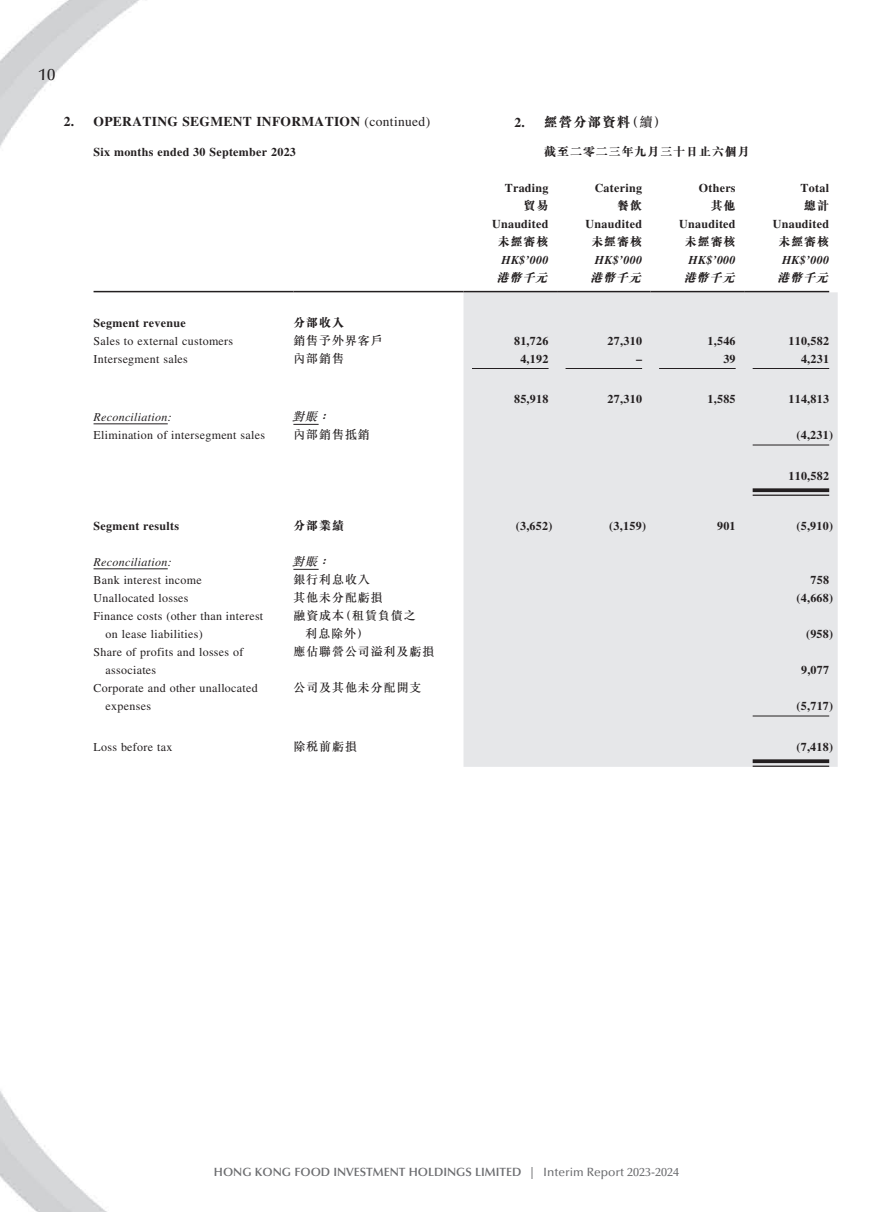
<style>
.page{position:relative;width:893px;height:1212px;background:#fff}
.page>*{position:absolute;margin:0;border:0;box-sizing:border-box;transform-origin:0 0}
.t1{font:500 16.5px "Optima LT Std";color:#231f20}
.t2{font:700 13.5px "Times LT Std";letter-spacing:.025em;color:#231f20}
.t3{font:800 13.5px "M Sung HK";letter-spacing:.075em;color:#231f20}
.t4{font:700 12px "Times LT Std";letter-spacing:.025em;color:#231f20}
.t5{font:12px/18px "Times LT Std";letter-spacing:.025em;color:#231f20}
.t6{font:500 12px/18px "M Sung HK";letter-spacing:.075em;color:#231f20}
.t7{font:600 12px "Optima LT Std";color:#6c6d70}
.t8{font:800 12px "M Sung HK";letter-spacing:.075em;color:#231f20}
.t9{font:italic 12px "Times LT Std";letter-spacing:.025em;color:#231f20}
.t10{font:italic 700 12px "Times LT Std";letter-spacing:.025em;color:#231f20}
.t11{font:italic 800 12px "M Sung HK";color:#231f20}
.t12{font:italic 500 12px "M Sung HK";color:#231f20}
.s1{font-weight:400}
.s2{font-family:"Times LT Std";font-weight:700}
.s3{font-weight:500}
</style>
<div class="page">
<img style="left:0;top:0;width:830px;height:1212px">
<div style="left:463px;top:292px;width:375px;height:475px;background:#e6e7e9"></div>
<hr style="left:94px;top:291px;width:199px;height:1px;background:#231f20">
<hr style="left:293px;top:291px;width:170px;height:1px;background:#231f20">
<hr style="left:463px;top:291px;width:94px;height:1px;background:#231f20">
<hr style="left:557px;top:291px;width:94px;height:1px;background:#231f20">
<hr style="left:651px;top:291px;width:93px;height:1px;background:#231f20">
<hr style="left:744px;top:291px;width:85px;height:1px;background:#231f20">
<hr style="left:472px;top:368px;width:77px;height:1px;background:#231f20">
<hr style="left:566px;top:368px;width:76px;height:1px;background:#231f20">
<hr style="left:659px;top:368px;width:77px;height:1px;background:#231f20">
<hr style="left:753px;top:368px;width:76px;height:1px;background:#231f20">
<hr style="left:94px;top:423px;width:74px;height:1px;background:#231f20">
<svg style="left:293px;top:424px;width:26px;height:1px"></svg>
<hr style="left:753px;top:445px;width:76px;height:1px;background:#231f20">
<svg style="left:753px;top:488px;width:76px;height:4px"></svg>
<hr style="left:753px;top:495px;width:76px;height:1px;background:#231f20">
<hr style="left:94px;top:568px;width:74px;height:1px;background:#231f20">
<svg style="left:293px;top:569px;width:26px;height:1px"></svg>
<hr style="left:753px;top:716px;width:76px;height:1px;background:#231f20">
<svg style="left:753px;top:759px;width:76px;height:4px"></svg>
<hr style="left:753px;top:765px;width:76px;height:2px;background:#231f20">
<h1 class="t1" style="left:38px;top:65px;width:18px">10</h1>
<p class="t2" style="left:64px;top:113px;width:368px">2. OPERATING SEGMENT INFORMATION <span class="s1">(continued)</span></p>
<p class="t4" style="left:94px;top:145px;width:204px">Six months ended 30 September 2023</p>
<p class="t3" style="left:514px;top:112px;width:154px"><span class="s2">2.</span> 經營分部資料<span class="s3">（續）</span></p>
<p class="t8" style="left:544px;top:143px;width:207px">截至二零二三年九月三十日止六個月</p>
<p class="t4" style="left:505px;top:181px;width:45px">Trading</p>
<p class="t4" style="left:595px;top:181px;width:49px">Catering</p>
<p class="t4" style="left:699px;top:181px;width:38px">Others</p>
<p class="t4" style="left:801px;top:181px;width:30px">Total</p>
<p class="t8" style="left:524px;top:197px;width:26px">貿易</p>
<p class="t8" style="left:617px;top:197px;width:26px">餐飲</p>
<p class="t8" style="left:711px;top:197px;width:26px">其他</p>
<p class="t8" style="left:804px;top:197px;width:26px">總計</p>
<p class="t4" style="left:492px;top:217px;width:58px">Unaudited</p>
<p class="t4" style="left:586px;top:217px;width:58px">Unaudited</p>
<p class="t4" style="left:679px;top:217px;width:58px">Unaudited</p>
<p class="t4" style="left:773px;top:217px;width:58px">Unaudited</p>
<p class="t8" style="left:498px;top:233px;width:52px">未經審核</p>
<p class="t8" style="left:591px;top:233px;width:52px">未經審核</p>
<p class="t8" style="left:685px;top:233px;width:52px">未經審核</p>
<p class="t8" style="left:778px;top:233px;width:52px">未經審核</p>
<p class="t10" style="left:501px;top:253px;width:49px">HK$’000</p>
<p class="t10" style="left:595px;top:253px;width:49px">HK$’000</p>
<p class="t10" style="left:688px;top:253px;width:49px">HK$’000</p>
<p class="t10" style="left:782px;top:253px;width:49px">HK$’000</p>
<p class="t11" style="left:497px;top:269px;width:56px">港幣千元</p>
<p class="t11" style="left:590px;top:269px;width:56px">港幣千元</p>
<p class="t11" style="left:684px;top:269px;width:56px">港幣千元</p>
<p class="t11" style="left:777px;top:269px;width:56px">港幣千元</p>
<p class="t4" style="left:94px;top:316px;width:94px">Segment revenue</p>
<p class="t8" style="left:293px;top:314px;width:52px">分部收入</p>
<p class="t5" style="left:94px;top:332px;width:141px">Sales to external customers</p>
<p class="t6" style="left:293px;top:331px;width:91px">銷售予外界客戶</p>
<p class="t4" style="left:514px;top:334px;width:36px">81,726</p>
<p class="t4" style="left:608px;top:334px;width:36px">27,310</p>
<p class="t4" style="left:707px;top:334px;width:30px">1,546</p>
<p class="t4" style="left:788px;top:334px;width:42px">110,582</p>
<p class="t5" style="left:94px;top:350px;width:96px">Intersegment sales</p>
<p class="t6" style="left:293px;top:349px;width:52px">內部銷售</p>
<p class="t4" style="left:520px;top:352px;width:30px">4,192</p>
<p class="t4" style="left:636px;top:352px;width:7px">–</p>
<p class="t4" style="left:723px;top:352px;width:14px">39</p>
<p class="t4" style="left:801px;top:352px;width:30px">4,231</p>
<p class="t4" style="left:514px;top:392px;width:36px">85,918</p>
<p class="t4" style="left:608px;top:392px;width:36px">27,310</p>
<p class="t4" style="left:707px;top:392px;width:30px">1,585</p>
<p class="t4" style="left:788px;top:392px;width:42px">114,813</p>
<p class="t9" style="left:94px;top:410px;width:80px">Reconciliation:</p>
<p class="t12" style="left:292px;top:409px;width:43px">對賬：</p>
<p class="t5" style="left:94px;top:426px;width:173px">Elimination of intersegment sales</p>
<p class="t6" style="left:293px;top:426px;width:78px">內部銷售抵銷</p>
<p class="t4" style="left:796px;top:428px;width:38px">(4,231)</p>
<p class="t4" style="left:788px;top:469px;width:42px">110,582</p>
<p class="t4" style="left:94px;top:519px;width:87px">Segment results</p>
<p class="t8" style="left:293px;top:517px;width:52px">分部業績</p>
<p class="t4" style="left:516px;top:519px;width:38px">(3,652)</p>
<p class="t4" style="left:609px;top:519px;width:38px">(3,159)</p>
<p class="t4" style="left:717px;top:519px;width:20px">901</p>
<p class="t4" style="left:796px;top:519px;width:38px">(5,910)</p>
<p class="t9" style="left:94px;top:555px;width:80px">Reconciliation:</p>
<p class="t12" style="left:292px;top:553px;width:43px">對賬：</p>
<p class="t5" style="left:94px;top:571px;width:110px">Bank interest income</p>
<p class="t6" style="left:293px;top:570px;width:78px">銀行利息收入</p>
<p class="t4" style="left:811px;top:573px;width:20px">758</p>
<p class="t5" style="left:94px;top:589px;width:97px">Unallocated losses</p>
<p class="t6" style="left:293px;top:588px;width:91px">其他未分配虧損</p>
<p class="t4" style="left:796px;top:591px;width:38px">(4,668)</p>
<p class="t5" style="left:106px;top:607px;width:159px;text-indent:-12px">Finance costs (other than interest on lease liabilities)</p>
<p class="t6" style="left:305px;top:606px;width:112px;text-indent:-12px">融資成本（租賃負債之利息除外）</p>
<p class="t4" style="left:806px;top:627px;width:29px">(958)</p>
<p class="t5" style="left:106px;top:643px;width:139px;text-indent:-12px">Share of profits and losses of associates</p>
<p class="t6" style="left:293px;top:642px;width:142px">應佔聯營公司溢利及虧損</p>
<p class="t5" style="left:106px;top:679px;width:154px;text-indent:-12px">Corporate and other unallocated expenses</p>
<p class="t6" style="left:293px;top:678px;width:130px">公司及其他未分配開支</p>
<p class="t4" style="left:801px;top:663px;width:30px">9,077</p>
<p class="t4" style="left:796px;top:699px;width:38px">(5,717)</p>
<p class="t5" style="left:94px;top:738px;width:80px">Loss before tax</p>
<p class="t6" style="left:293px;top:737px;width:65px">除稅前虧損</p>
<p class="t4" style="left:796px;top:740px;width:38px">(7,418)</p>
<p class="t7" style="left:214px;top:1165px;width:466px">HONG KONG FOOD INVESTMENT HOLDINGS LIMITED | <span class="s3">Interim Report 2023-2024</span></p>
</div>
